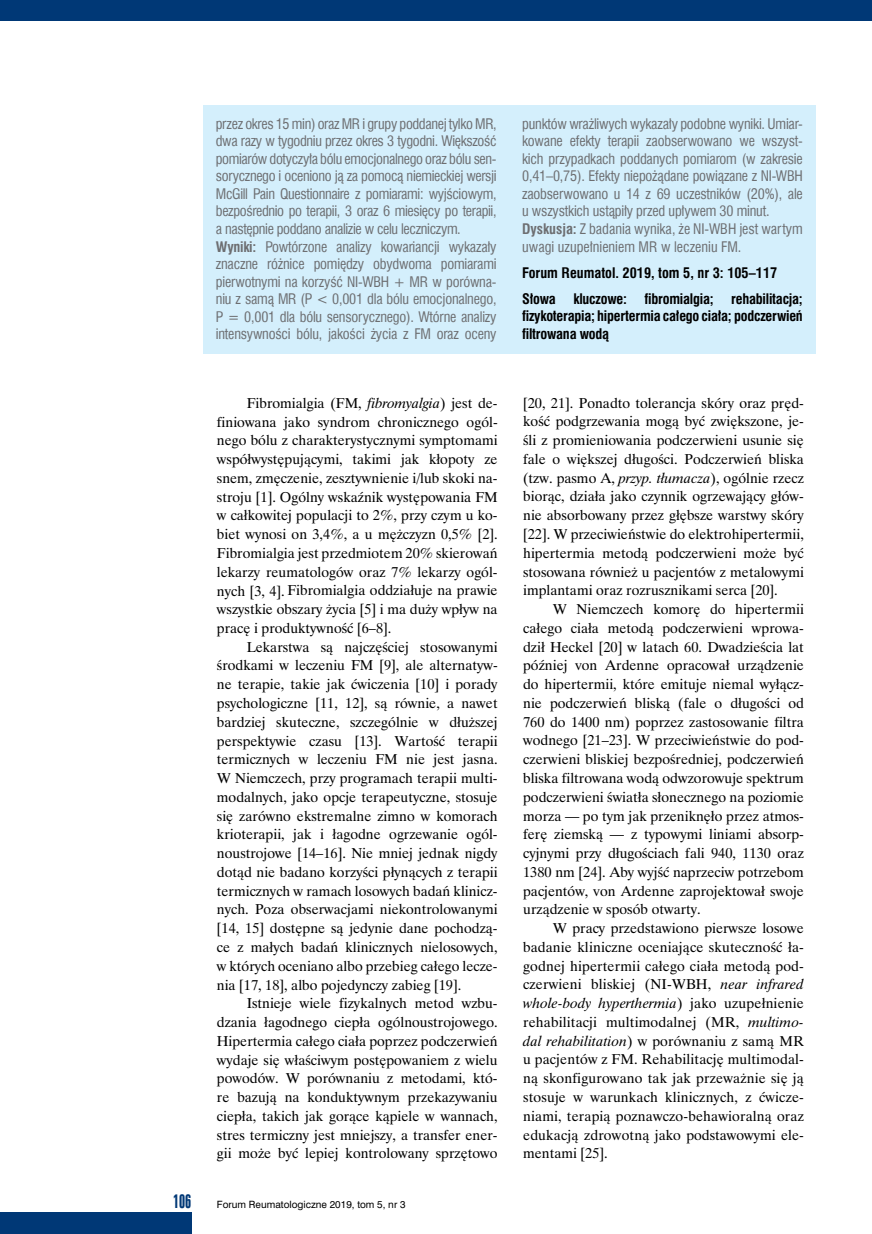
<style>
.page{position:relative;width:872px;height:1234px;background:#fff}
.page>*{position:absolute;margin:0;border:0;box-sizing:border-box;transform-origin:0 0}
.t1{font:18px "Swis 924 EU";color:#003876}
.t2{font:14.25px/18.8px "Time Ibis EE";color:#000;text-align:justify}
.t3{font:14.25px/17.5px "Swis 721 Cn EU";letter-spacing:-.015em;color:#6d6e71}
.t4{font:700 14.25px/26.1px "Swis 721 Cn EU";letter-spacing:-.015em;color:#000}
.t5{font:9.3px "Swis 721 PL";color:#000}
.s1{font-weight:700}
.s2{font-style:italic}
</style>
<div class="page">
<div style="left:0;top:0;width:872px;height:21px;background:#003876"></div>
<div style="left:0;top:1212px;width:191px;height:21px;background:#003876"></div>
<div style="left:203px;top:105px;width:612px;height:248px;background:#d4effc"></div>
<p class="t3" style="left:216px;top:114px;width:282px">przez okres 15 min) oraz MR i grupy poddanej tylko MR, dwa razy w tygodniu przez okres 3 tygodni. Większość pomiarów dotyczyła bólu emocjonalnego oraz bólu sen&shy;sorycznego i oceniono ją za pomocą niemieckiej wersji McGill Pain Questionnaire z pomiarami: wyjściowym, bezpośrednio po terapii, 3 oraz 6 miesięcy po terapii, a następnie poddano analizie w celu leczniczym.<br><span class="s1">Wyniki:</span> Powtórzone analizy kowariancji wykazały znaczne różnice pomiędzy obydwoma pomiarami pierwotnymi na korzyść NI-WBH + MR w porówna&shy;niu z samą MR (P &lt; 0,001 dla bólu emocjonalnego, P = 0,001 dla bólu sensorycznego). Wtórne analizy intensywności bólu, jakości życia z FM oraz oceny</p>
<p class="t3" style="left:522px;top:114px;width:282px">punktów wrażliwych wykazały podobne wyniki. Umiar&shy;kowane efekty terapii zaobserwowano we wszyst&shy;kich przypadkach poddanych pomiarom (w zakresie 0,41–0,75). Efekty niepożądane powiązane z NI-WBH zaobserwowano u 14 z 69 uczestników (20%), ale u wszystkich ustąpiły przed upływem 30 minut.<br><span class="s1">Dyskusja:</span> Z badania wynika, że NI-WBH jest wartym uwagi uzupełnieniem MR w leczeniu FM.</p>
<p class="t4" style="left:522px;top:260px;width:282px">Forum Reumatol. 2019, tom 5, nr 3: 105–117<br>Słowa kluczowe: fibromialgia; rehabilitacja;</p>
<p class="t4" style="left:522px;top:308px;width:282px;line-height:17.5px">fizykoterapia; hipertermia całego ciała; podczerwień filtrowana wodą</p>
<p class="t2" style="left:217px;top:393px;width:282px;text-indent:30px">Fibromialgia (FM, <span class="s2">fibromyalgia</span>) jest de&shy;finiowana jako syndrom chronicznego ogól&shy;nego bólu z charakterystycznymi symptomami współwystępującymi, takimi jak kłopoty ze snem, zmęczenie, zesztywnienie i/lub skoki na&shy;stroju [1]. Ogólny wskaźnik występowania FM w całkowitej populacji to 2%, przy czym u ko&shy;biet wynosi on 3,4%, a u mężczyzn 0,5% [2].<br>Fibromialgia jest przedmiotem 20% skierowań lekarzy reumatologów oraz 7% lekarzy ogól&shy;nych [3, 4]. Fibromialgia oddziałuje na prawie wszystkie obszary życia [5] i ma duży wpływ na pracę i produktywność [6–8].</p>
<p class="t2" style="left:217px;top:637px;width:282px;text-indent:30px">Lekarstwa są najczęściej stosowanymi środkami w leczeniu FM [9], ale alternatyw&shy;ne terapie, takie jak ćwiczenia [10] i porady psychologiczne [11, 12], są równie, a nawet bardziej skuteczne, szczególnie w dłuższej perspektywie czasu [13]. Wartość terapii termicznych w leczeniu FM nie jest jasna.<br>W Niemczech, przy programach terapii multi&shy;modalnych, jako opcje terapeutyczne, stosuje się zarówno ekstremalne zimno w komorach krioterapii, jak i łagodne ogrzewanie ogól&shy;noustrojowe [14–16]. Nie mniej jednak nigdy dotąd nie badano korzyści płynących z terapii termicznych w ramach losowych badań klinicz&shy;nych. Poza obserwacjami niekontrolowanymi [14, 15] dostępne są jedynie dane pochodzą&shy;ce z małych badań klinicznych nielosowych, w których oceniano albo przebieg całego lecze&shy;nia [17, 18], albo pojedynczy zabieg [19].</p>
<p class="t2" style="left:217px;top:993px;width:282px;text-indent:30px">Istnieje wiele fizykalnych metod wzbu&shy;dzania łagodnego ciepła ogólnoustrojowego.<br>Hipertermia całego ciała poprzez podczerwień wydaje się właściwym postępowaniem z wielu powodów. W porównaniu z metodami, któ&shy;re bazują na konduktywnym przekazywaniu ciepła, takich jak gorące kąpiele w wannach, stres termiczny jest mniejszy, a transfer ener&shy;gii może być lepiej kontrolowany sprzętowo</p>
<p class="t1" style="left:173px;top:1189px;width:20px">106</p>
<p class="t5" style="left:217px;top:1198px;width:190px">Forum Reumatologiczne 2019, tom 5, nr 3</p>
<p class="t2" style="left:523px;top:393px;width:282px">[20, 21]. Ponadto tolerancja skóry oraz pręd&shy;kość podgrzewania mogą być zwiększone, je&shy;śli z promieniowania podczerwieni usunie się fale o większej długości. Podczerwień bliska (tzw. pasmo A, <span class="s2">przyp. tłumacza</span>), ogólnie rzecz biorąc, działa jako czynnik ogrzewający głów&shy;nie absorbowany przez głębsze warstwy skóry [22]. W przeciwieństwie do elektrohipertermii, hipertermia metodą podczerwieni może być stosowana również u pacjentów z metalowymi implantami oraz rozrusznikami serca [20].</p>
<p class="t2" style="left:523px;top:599px;width:282px;text-indent:30px">W Niemczech komorę do hipertermii całego ciała metodą podczerwieni wprowa&shy;dził Heckel [20] w latach 60. Dwadzieścia lat później von Ardenne opracował urządzenie do hipertermii, które emituje niemal wyłącz&shy;nie podczerwień bliską (fale o długości od 760 do 1400 nm) poprzez zastosowanie filtra wodnego [21–23]. W przeciwieństwie do pod&shy;czerwieni bliskiej bezpośredniej, podczerwień bliska filtrowana wodą odwzorowuje spektrum podczerwieni światła słonecznego na poziomie morza — po tym jak przeniknęło przez atmos&shy;ferę ziemską — z typowymi liniami absorp&shy;cyjnymi przy długościach fali 940, 1130 oraz 1380 nm [24]. Aby wyjść naprzeciw potrzebom pacjentów, von Ardenne zaprojektował swoje urządzenie w sposób otwarty.</p>
<p class="t2" style="left:523px;top:918px;width:282px;text-indent:30px">W pracy przedstawiono pierwsze losowe badanie kliniczne oceniające skuteczność ła&shy;godnej hipertermii całego ciała metodą pod&shy;czerwieni bliskiej (NI-WBH, <span class="s2">near infrared whole-body hyperthermia</span>) jako uzupełnienie rehabilitacji multimodalnej (MR, <span class="s2">multimo&shy;dal rehabilitation</span>) w porównaniu z samą MR u pacjentów z FM. Rehabilitację multimodal&shy;ną skonfigurowano tak jak przeważnie się ją stosuje w warunkach klinicznych, z ćwicze&shy;niami, terapią poznawczo-behawioralną oraz edukacją zdrowotną jako podstawowymi ele&shy;mentami [25].</p>
</div>
